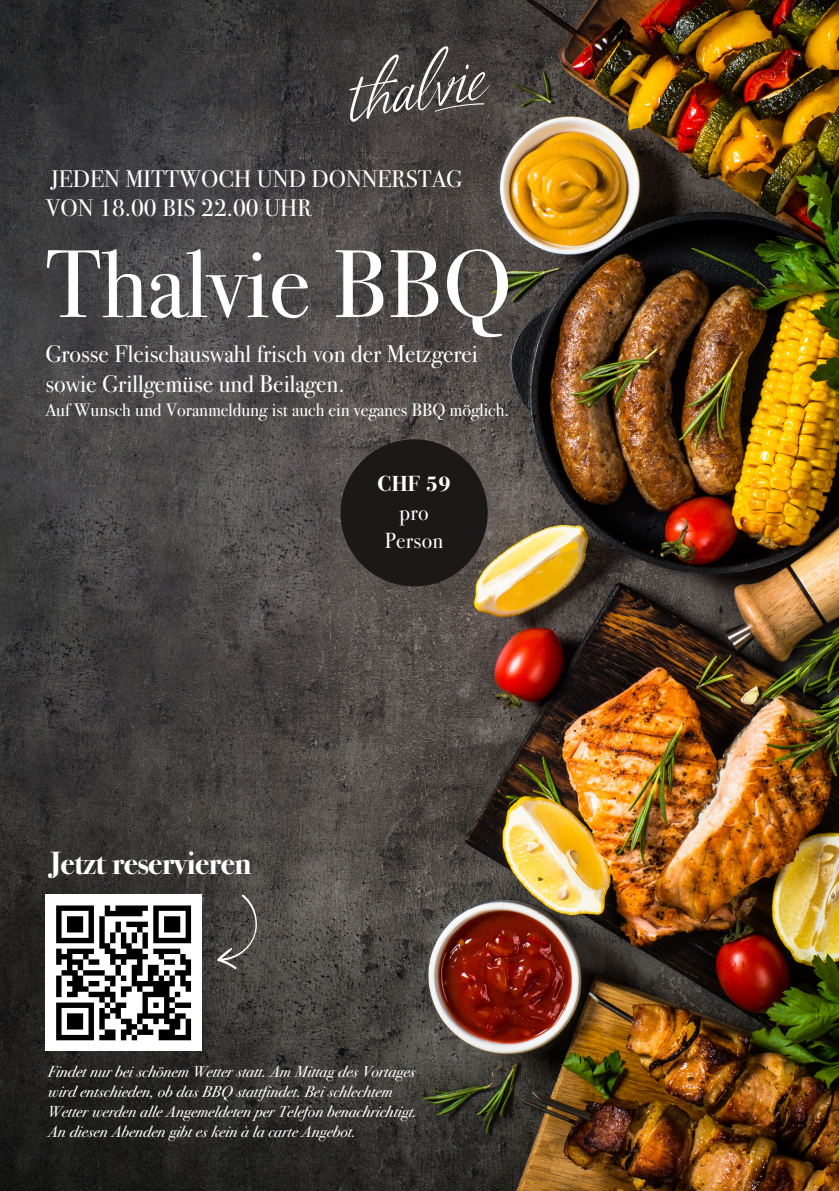
<style>
.page{position:relative;width:839px;height:1191px;background:#fff}
.page>*{position:absolute;margin:0;border:0;box-sizing:border-box;transform-origin:0 0}
.t1{font:96.2px "Bodoni Sev ITC";color:#fff}
.t2{font:700 32.2px "Bodoni Sev ITC";letter-spacing:-.02em;color:#fff}
.t3{font:24.2px/30px "Bodoni Sev ITC";color:#fff}
.t4{font:24px "Bodoni Sev ITC";color:#fff}
.t5{font:21.8px/27.6px "Bodoni Sev ITC";letter-spacing:.015em;color:#fff;text-align:center}
.t6{font:700 21.8px "Bodoni Sev ITC";color:#fff}
.t7{font:18px "Bodoni Sev ITC";color:#fff}
.t8{font:italic 16px/20px "Bodoni Sev ITC";letter-spacing:.005em;color:#fff}
</style>
<div class="page">
<img style="left:0;top:0;width:838px;height:1191px">
<div style="left:340px;top:439px;width:147px;height:147px;background:#1b1818;border-radius:50%"></div>
<div style="left:45px;top:895px;width:157px;height:156px;background:#fff"></div>
<div style="left:56px;top:905px;width:38px;height:6px;background:#000"></div>
<div style="left:115px;top:905px;width:33px;height:6px;background:#000"></div>
<div style="left:153px;top:905px;width:38px;height:6px;background:#000"></div>
<div style="left:105px;top:911px;width:37px;height:5px;background:#000"></div>
<div style="left:67px;top:916px;width:16px;height:6px;background:#000"></div>
<div style="left:67px;top:922px;width:16px;height:5px;background:#000"></div>
<div style="left:126px;top:922px;width:22px;height:5px;background:#000"></div>
<div style="left:67px;top:927px;width:16px;height:5px;background:#000"></div>
<svg style="left:56px;top:911px;width:6px;height:27px"></svg>
<div style="left:56px;top:938px;width:38px;height:5px;background:#000"></div>
<svg style="left:88px;top:905px;width:38px;height:38px"></svg>
<div style="left:99px;top:943px;width:11px;height:6px;background:#000"></div>
<div style="left:121px;top:943px;width:11px;height:6px;background:#000"></div>
<div style="left:67px;top:949px;width:27px;height:5px;background:#000"></div>
<div style="left:105px;top:949px;width:10px;height:5px;background:#000"></div>
<div style="left:126px;top:949px;width:16px;height:5px;background:#000"></div>
<div style="left:110px;top:954px;width:38px;height:5px;background:#000"></div>
<div style="left:67px;top:959px;width:16px;height:6px;background:#000"></div>
<svg style="left:56px;top:949px;width:16px;height:21px"></svg>
<div style="left:62px;top:970px;width:16px;height:6px;background:#000"></div>
<div style="left:72px;top:976px;width:11px;height:5px;background:#000"></div>
<div style="left:67px;top:981px;width:16px;height:5px;background:#000"></div>
<div style="left:72px;top:986px;width:16px;height:6px;background:#000"></div>
<div style="left:121px;top:986px;width:11px;height:6px;background:#000"></div>
<svg style="left:56px;top:976px;width:6px;height:21px"></svg>
<div style="left:67px;top:992px;width:11px;height:5px;background:#000"></div>
<div style="left:56px;top:1003px;width:38px;height:5px;background:#000"></div>
<svg style="left:132px;top:911px;width:59px;height:102px"></svg>
<div style="left:164px;top:1008px;width:11px;height:5px;background:#000"></div>
<div style="left:67px;top:1013px;width:16px;height:6px;background:#000"></div>
<div style="left:137px;top:1013px;width:32px;height:6px;background:#000"></div>
<div style="left:175px;top:1013px;width:11px;height:6px;background:#000"></div>
<div style="left:67px;top:1019px;width:16px;height:5px;background:#000"></div>
<div style="left:121px;top:1019px;width:11px;height:5px;background:#000"></div>
<div style="left:164px;top:1019px;width:16px;height:5px;background:#000"></div>
<div style="left:67px;top:1024px;width:16px;height:6px;background:#000"></div>
<div style="left:126px;top:1024px;width:11px;height:6px;background:#000"></div>
<div style="left:169px;top:1024px;width:11px;height:6px;background:#000"></div>
<svg style="left:56px;top:1008px;width:6px;height:27px"></svg>
<div style="left:121px;top:1030px;width:11px;height:5px;background:#000"></div>
<div style="left:159px;top:1030px;width:16px;height:5px;background:#000"></div>
<svg style="left:186px;top:1019px;width:5px;height:16px"></svg>
<div style="left:56px;top:1035px;width:38px;height:5px;background:#000"></div>
<svg style="left:78px;top:954px;width:48px;height:86px"></svg>
<svg style="left:132px;top:1019px;width:27px;height:21px"></svg>
<div style="left:159px;top:1035px;width:32px;height:5px;background:#000"></div>
<svg style="left:202px;top:894px;width:72px;height:79px;background:#4e4b48"></svg>
<img style="left:349px;top:46px;width:141px;height:75px">
<p class="t4" style="left:51px;top:170px;width:413px">JEDEN MITTWOCH UND DONNERSTAG</p>
<p class="t4" style="left:45px;top:199px;width:268px">VON 18.00 BIS 22.00 UHR</p>
<p class="t1" style="left:45px;top:249px;width:468px">Thalvie BBQ</p>
<p class="t3" style="left:45px;top:341px;width:434px">Grosse Fleischauswahl frisch von der Metzgerei sowie Grillgemüse und Beilagen.</p>
<p class="t7" style="left:45px;top:403px;width:465px">Auf Wunsch und Voranmeldung ist auch ein veganes BBQ möglich.</p>
<p class="t2" style="left:48px;top:851px;width:205px">Jetzt reservieren</p>
<p class="t6" style="left:377px;top:475px;width:75px">CHF 59</p>
<p class="t5" style="left:385px;top:501px;width:60px">pro<br>Person</p>
<p class="t8" style="left:48px;top:1064px;width:370px">Findet nur bei schönem Wetter statt. Am Mittag des Vortages wird entschieden, ob das BBQ stattfindet. Bei schlechtem<br>Wetter werden alle Angemeldeten per Telefon benachrichtigt.</p>
<p class="t8" style="left:48px;top:1124px;width:309px">An diesen Abenden gibt es kein à la carte Angebot.</p>
</div>
